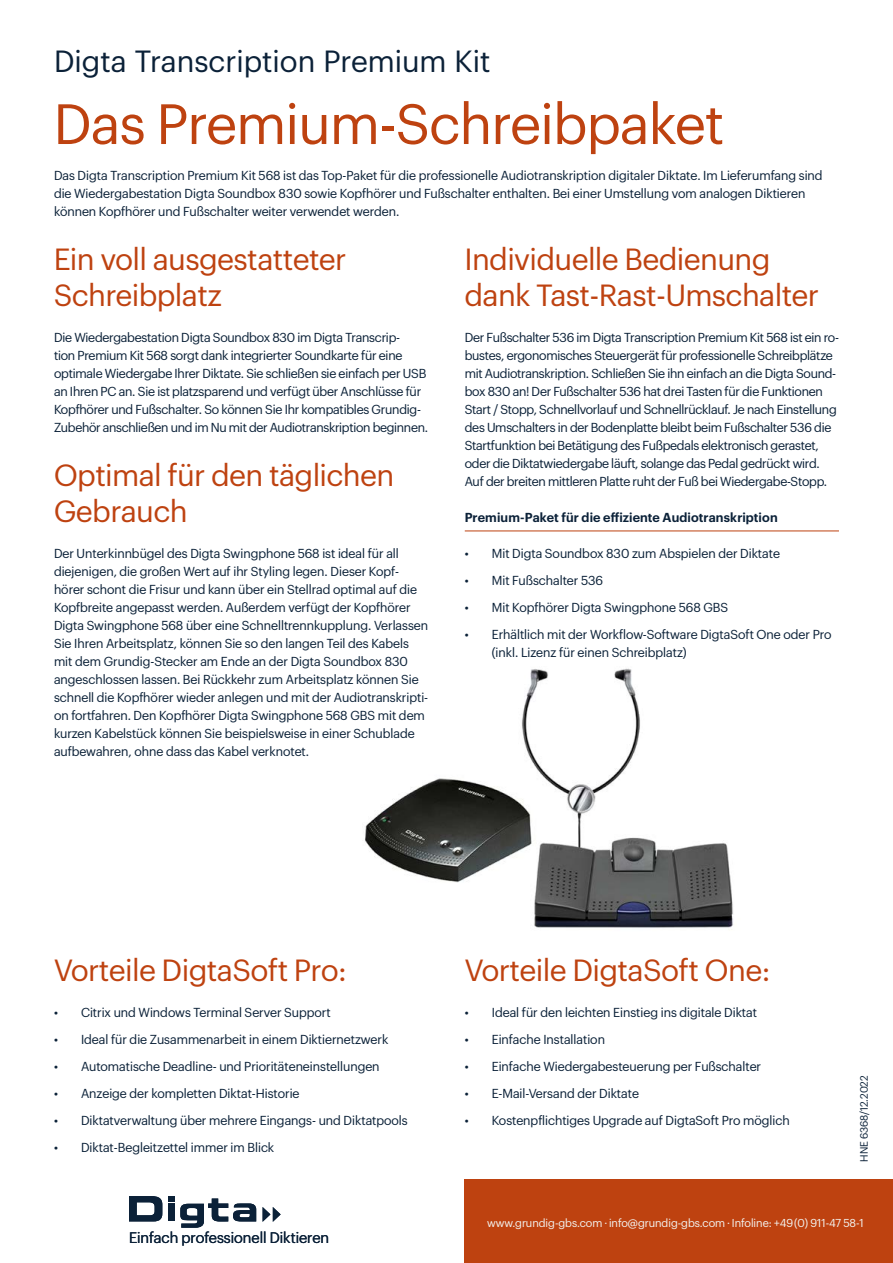
<style>
.page{position:relative;width:893px;height:1263px;background:#fff}
.page>*{position:absolute;margin:0;border:0;box-sizing:border-box;transform-origin:0 0}
.t1{font:55.5px "Grundig Basics";color:#be4210}
.t2{font:30px/36px "Grundig Basics";color:#be4210}
.t3{font:500 30px "Grundig Basics";color:#0b2138}
.t4{font:15px "Grundig Basics";color:#0b2138}
.t5{font:12.75px/18px "Grundig Basics";color:#0b2138}
.t6{font:12.75px/18px "Grundig Basics";letter-spacing:-.02em;color:#0b2138}
.t7{font:600 12.75px "Grundig Basics";letter-spacing:.01em;color:#0b2138}
.t8{font:11.25px "Grundig Basics";color:#f2f1ed}
.t9{font:10.5px "Grundig Basics";color:#0b2138}
</style>
<div class="page">
<img style="left:365px;top:668px;width:368px;height:262px">
<hr style="left:465px;top:531px;width:374px;height:1px;background:#be4210">
<div style="left:465px;top:1179px;width:428px;height:84px;background:#be4210"></div>
<svg style="left:263px;top:1207px;width:18px;height:15px"></svg>
<svg style="left:129px;top:1196px;width:33px;height:25px"></svg>
<svg style="left:168px;top:1196px;width:88px;height:32px"></svg>
<h2 class="t3" style="left:54px;top:39px;width:438px">Digta Transcription Premium Kit</h2>
<h1 class="t1" style="left:54px;top:82px;width:671px">Das Premium-Schreibpaket</h1>
<p class="t5" style="left:54px;top:165px;width:770px">Das Digta Transcription Premium Kit 568 ist das Top-Paket für die professionelle Audiotranskription digitaler Diktate. Im Lieferumfang sind die Wiedergabestation Digta Soundbox 830 sowie Kopfhörer und Fußschalter enthalten. Bei einer Umstellung vom analogen Diktieren können Kopfhörer und Fußschalter weiter verwendet werden.</p>
<h2 class="t2" style="left:465px;top:239px;width:355px">Individuelle Bedienung dank Tast-Rast-Umschalter</h2>
<p class="t6" style="left:465px;top:327px;width:376px">Der Fußschalter 536 im Digta Transcription Premium Kit 568 ist ein ro&shy;bustes, ergonomisches Steuergerät für professionelle Schreibplätze mit Audiotranskription. Schließen Sie ihn einfach an die Digta Sound&shy;box 830 an! Der Fußschalter 536 hat drei Tasten für die Funktionen Start / Stopp, Schnellvorlauf und Schnellrücklauf. Je nach Einstellung des Umschalters in der Bodenplatte bleibt beim Fußschalter 536 die Startfunktion bei Betätigung des Fußpedals elektronisch gerastet, oder die Diktatwiedergabe läuft, solange das Pedal gedrückt wird.<br>Auf der breiten mittleren Platte ruht der Fuß bei Wiedergabe-Stopp.</p>
<h2 class="t2" style="left:54px;top:239px;width:294px">Ein voll ausgestatteter<br>Schreibplatz</h2>
<p class="t5" style="left:54px;top:327px;width:376px">Die Wiedergabestation Digta Soundbox 830 im Digta Transcrip-<br>tion Premium Kit 568 sorgt dank integrierter Soundkarte für eine optimale Wiedergabe Ihrer Diktate. Sie schließen sie einfach per USB an Ihren PC an. Sie ist platzsparend und verfügt über Anschlüsse für Kopfhörer und Fußschalter. So können Sie Ihr kompatibles Grundig-Zubehör anschließen und im Nu mit der Audiotranskription beginnen.</p>
<h2 class="t2" style="left:54px;top:455px;width:342px">Optimal für den täglichen<br>Gebrauch</h2>
<p class="t5" style="left:54px;top:543px;width:376px">Der Unterkinnbügel des Digta Swingphone 568 ist ideal für all diejenigen, die großen Wert auf ihr Styling legen. Dieser Kopf&shy;hörer schont die Frisur und kann über ein Stellrad optimal auf die Kopfbreite angepasst werden. Außerdem verfügt der Kopfhörer Digta Swingphone 568 über eine Schnelltrennkupplung. Verlassen Sie Ihren Arbeitsplatz, können Sie so den langen Teil des Kabels mit dem Grundig-Stecker am Ende an der Digta Soundbox 830 angeschlossen lassen. Bei Rückkehr zum Arbeitsplatz können Sie schnell die Kopfhörer wieder anlegen und mit der Audiotranskripti&shy;on fortfahren. Den Kopfhörer Digta Swingphone 568 GBS mit dem kurzen Kabelstück können Sie beispielsweise in einer Schublade aufbewahren, ohne dass das Kabel verknotet.</p>
<p class="t7" style="left:465px;top:508px;width:314px">Premium-Paket für die effiziente Audiotranskription</p>
<p class="t5" style="left:465px;top:543px;width:317px">• Mit Digta Soundbox 830 zum Abspielen der Diktate</p>
<p class="t5" style="left:465px;top:570px;width:140px">• Mit Fußschalter 536</p>
<p class="t5" style="left:465px;top:597px;width:265px">• Mit Kopfhörer Digta Swingphone 568 GBS</p>
<p class="t5" style="left:492px;top:624px;width:341px;text-indent:-27px">• Erhältlich mit der Workflow-Software DigtaSoft One oder Pro (inkl. Lizenz für einen Schreibplatz)</p>
<h2 class="t2" style="left:54px;top:950px;width:294px">Vorteile DigtaSoft Pro:</h2>
<p class="t5" style="left:54px;top:1002px;width:278px">• Citrix und Windows Terminal Server Support</p>
<p class="t5" style="left:54px;top:1029px;width:336px">• Ideal für die Zusammenarbeit in einem Diktiernetzwerk</p>
<p class="t5" style="left:54px;top:1056px;width:327px">• Automatische Deadline- und Prioritäteneinstellungen</p>
<p class="t5" style="left:54px;top:1083px;width:247px">• Anzeige der kompletten Diktat-Historie</p>
<p class="t5" style="left:54px;top:1110px;width:355px">• Diktatverwaltung über mehrere Eingangs- und Diktatpools</p>
<p class="t5" style="left:54px;top:1137px;width:222px">• Diktat-Begleitzettel immer im Blick</p>
<h2 class="t2" style="left:465px;top:950px;width:307px">Vorteile DigtaSoft One:</h2>
<p class="t5" style="left:465px;top:1002px;width:294px">• Ideal für den leichten Einstieg ins digitale Diktat</p>
<p class="t5" style="left:465px;top:1029px;width:142px">• Einfache Installation</p>
<p class="t5" style="left:465px;top:1056px;width:298px">• Einfache Wiedergabesteuerung per Fußschalter</p>
<p class="t5" style="left:465px;top:1083px;width:176px">• E-Mail-Versand der Diktate</p>
<p class="t5" style="left:465px;top:1110px;width:326px">• Kostenpflichtiges Upgrade auf DigtaSoft Pro möglich</p>
<p class="t9" style="left:856px;top:1162px;width:88px;rotate:-90deg">HNE 6368/12.2022</p>
<p class="t4" style="left:129px;top:1226px;width:202px">Einfach professionell Diktieren</p>
<p class="t8" style="left:487px;top:1214px;width:378px">www.grundig-gbs.com · info@grundig-gbs.com · Infoline: +49(0) 911-47 58-1</p>
</div>
